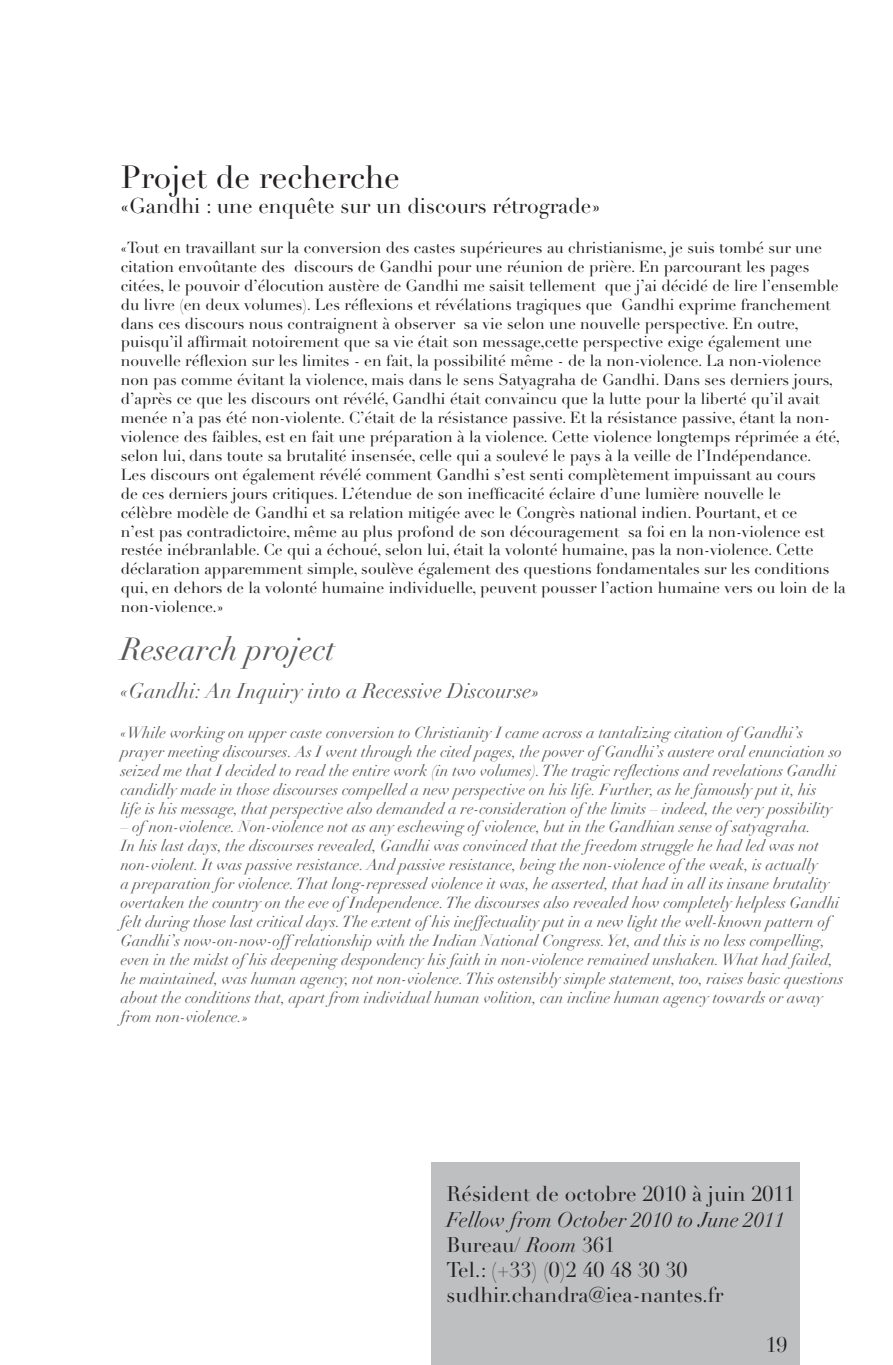
<style>
.page{position:relative;width:893px;height:1365px;background:#fff}
.page>*{position:absolute;margin:0;border:0;box-sizing:border-box;transform-origin:0 0}
.t1{font:31.5px "Didot LT Std";color:#231f20}
.t2{font:italic 31.5px "Didot LT Std";color:#57585a}
.t3{font:21px/25.2px "Didot LT Std";color:#231f20}
.t4{font:italic 21px "Didot LT Std";color:#57585a}
.t5{font:15.75px/18.9px "Didot LT Std";color:#231f20}
.t6{font:italic 15.75px/18.9px "Didot LT Std";color:#57585a}
.s1{font-style:italic}
</style>
<div class="page">
<div style="left:432px;top:1162px;width:368px;height:202px;background:#bebfc1"></div>
<h1 class="t1" style="left:121px;top:158px;width:281px">Projet de recherche</h1>
<h2 class="t3" style="left:121px;top:194px;width:481px">«Gandhi : une enquête sur un discours rétrograde»</h2>
<p class="t5" style="left:121px;top:238px;width:726px">«Tout en travaillant sur la conversion des castes supérieures au christianisme, je suis tombé sur une citation envoûtante des discours de Gandhi pour une réunion de prière. En parcourant les pages citées, le pouvoir d’élocution austère de Gandhi me saisit tellement que j’ai décidé de lire l’ensemble du livre (en deux volumes). Les réflexions et révélations tragiques que Gandhi exprime franchement dans ces discours nous contraignent à observer sa vie selon une nouvelle perspective. En outre, puisqu’il affirmait notoirement que sa vie était son message,cette perspective exige également une nouvelle réflexion sur les limites - en fait, la possibilité même - de la non-violence. La non-violence non pas comme évitant la violence, mais dans le sens Satyagraha de Gandhi. Dans ses derniers jours, d’après ce que les discours ont révélé, Gandhi était convaincu que la lutte pour la liberté qu’il avait menée n’a pas été non-violente. C’était de la résistance passive. Et la résistance passive, étant la non&shy;violence des faibles, est en fait une préparation à la violence. Cette violence longtemps réprimée a été, selon lui, dans toute sa brutalité insensée, celle qui a soulevé le pays à la veille de l’Indépendance.<br>Les discours ont également révélé comment Gandhi s’est senti complètement impuissant au cours<br>de ces derniers jours critiques. L’étendue de son inefficacité éclaire d’une lumière nouvelle le<br>célèbre modèle de Gandhi et sa relation mitigée avec le Congrès national indien. Pourtant, et ce<br>n’est pas contradictoire, même au plus profond de son découragement sa foi en la non-violence est restée inébranlable. Ce qui a échoué, selon lui, était la volonté humaine, pas la non-violence. Cette déclaration apparemment simple, soulève également des questions fondamentales sur les conditions qui, en dehors de la volonté humaine individuelle, peuvent pousser l’action humaine vers ou loin de la non-violence.»</p>
<h1 class="t2" style="left:121px;top:630px;width:216px">Research project</h1>
<h2 class="t4" style="left:121px;top:678px;width:421px">«Gandhi: An Inquiry into a Recessive Discourse»</h2>
<p class="t6" style="left:121px;top:723px;width:723px">«While working on upper caste conversion to Christianity I came across a tantalizing citation of Gandhi’s prayer meeting discourses. As I went through the cited pages, the power of Gandhi’s austere oral enunciation so seized me that I decided to read the entire work (in two volumes). The tragic reflections and revelations Gandhi candidly made in those discourses compelled a new perspective on his life. Further, as he famously put it, his<br>life is his message, that perspective also demanded a re-consideration of the limits – indeed, the very possibility</p>
<p class="t6" style="left:121px;top:817px;width:724px">– of non-violence. Non-violence not as any eschewing of violence, but in the Gandhian sense of satyagraha.<br>In his last days, the discourses revealed, Gandhi was convinced that the freedom struggle he had led was not non-violent. It was passive resistance. And passive resistance, being the non-violence of the weak, is actually<br>a preparation for violence. That long-repressed violence it was, he asserted, that had in all its insane brutality overtaken the country on the eve of Independence. The discourses also revealed how completely helpless Gandhi felt during those last critical days. The extent of his ineffectuality put in a new light the well-known pattern of Gandhi’s now-on-now-off relationship with the Indian National Congress. Yet, and this is no less compelling, even in the midst of his deepening despondency his faith in non-violence remained unshaken. What had failed, he maintained, was human agency, not non-violence. This ostensibly simple statement, too, raises basic questions about the conditions that, apart from individual human volition, can incline human agency towards or away from non-violence.»</p>
<h2 class="t3" style="left:446px;top:1181px;width:350px">Résident de octobre 2010 à juin 2011</h2>
<h2 class="t3" style="left:446px;top:1207px;width:339px"><span class="s1">Fellow from October 2010 to June 2011<br></span>Bureau/ <span class="s1">Room</span> 361<br>Tel.: (+33) (0)2 40 48 30 30 sudhir.chandra@iea-nantes.fr</h2>
<h2 class="t3" style="left:766px;top:1332px;width:23px">19</h2>
</div>
